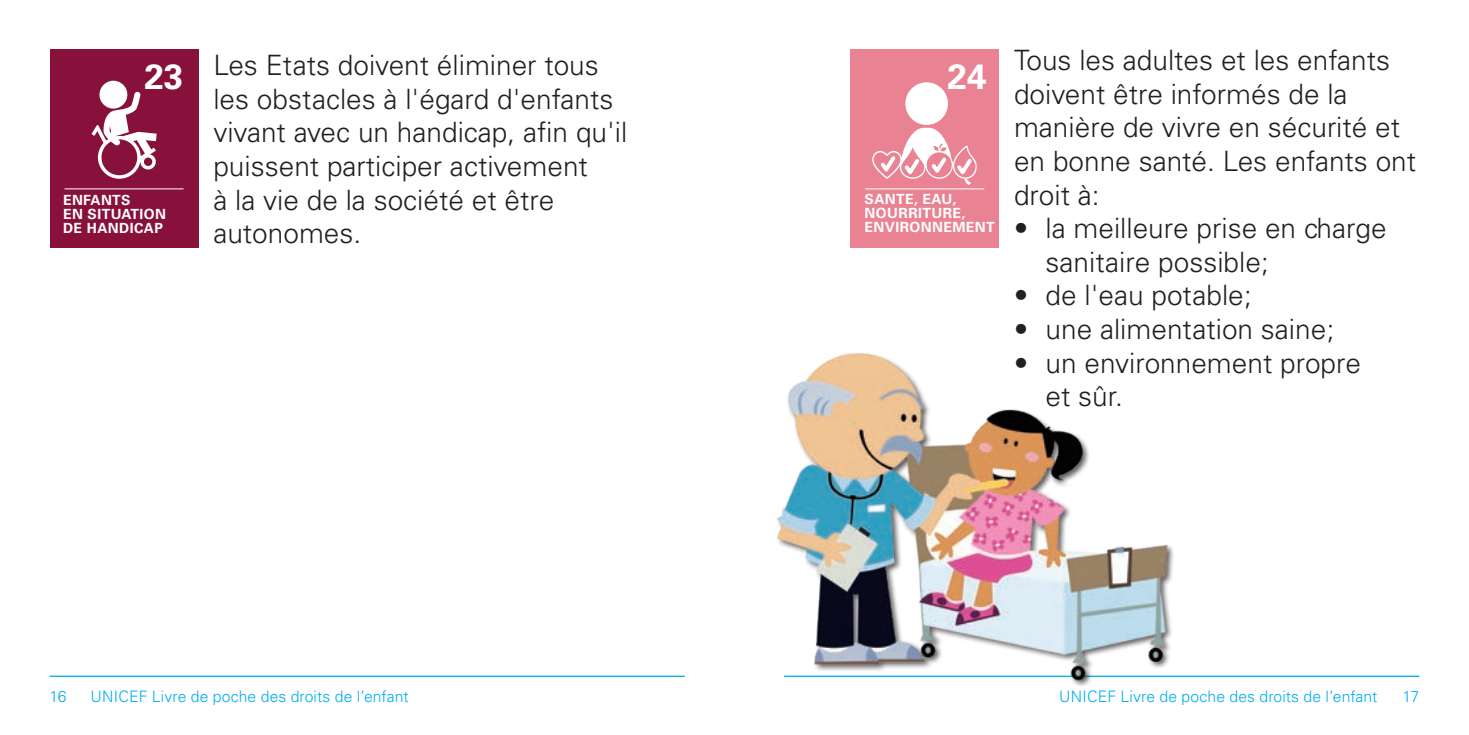
<style>
.page{position:relative;width:1469px;height:735px;background:#fff}
.page>*{position:absolute;margin:0;border:0;box-sizing:border-box;transform-origin:0 0}
.t1{font:700 35px "Univers LT Std";color:#fff}
.t2{font:300 28px/33.6px "Univers LT Std";color:#231f20}
.t3{font:300 15.75px "Univers LT Std";letter-spacing:.01em;color:#00aeef}
.Kaestchen{font:700 14px/14px "Univers LT Std";letter-spacing:.03em;color:#fff}
</style>
<div class="page">
<hr style="left:50px;top:675px;width:635px;height:1px;background:#00aeef">
<hr style="left:784px;top:675px;width:635px;height:1px;background:#00aeef">
<img style="left:776px;top:353px;width:410px;height:332px">
<div style="left:50px;top:50px;width:148px;height:198px;background:#88113c"></div>
<hr style="left:64px;top:188px;width:120px;height:1px;background:#fff">
<svg style="left:91px;top:80px;width:66px;height:99px"></svg>
<div style="left:850px;top:50px;width:149px;height:198px;background:#e98394"></div>
<hr style="left:865px;top:188px;width:119px;height:1px;background:#fff">
<div style="left:905px;top:82px;width:43px;height:43px;background:#fff;border-radius:50%"></div>
<svg style="left:872px;top:128px;width:105px;height:57px"></svg>
<p class="t1" style="left:144px;top:56px;width:40px">23</p>
<p class="Kaestchen" style="left:63px;top:193px;width:104px">ENFANTS<br>EN SITUATION<br>DE HANDICAP</p>
<p class="t2" style="left:213px;top:48px;width:415px">Les Etats doivent éliminer tous les obstacles à l'égard d'enfants vivant avec un handicap, afin qu'il puissent participer activement<br>à la vie de la société et être autonomes.</p>
<p class="t2" style="left:1014px;top:43px;width:403px">Tous les adultes et les enfants doivent être informés de la manière de vivre en sécurité et en bonne santé. Les enfants ont droit à:</p>
<p class="t1" style="left:947px;top:56px;width:40px">24</p>
<p class="Kaestchen" style="left:864px;top:192px;width:132px">SANTE, EAU,<br>NOURRITURE,<br>ENVIRONNEMENT</p>
<p class="t2" style="left:1045px;top:211px;width:342px;text-indent:-32px">• la meilleure prise en charge sanitaire possible;</p>
<p class="t2" style="left:1014px;top:278px;width:239px">• de l'eau potable;</p>
<p class="t2" style="left:1014px;top:312px;width:321px">• une alimentation saine;</p>
<p class="t2" style="left:1045px;top:346px;width:317px;text-indent:-32px">• un environnement propre et sûr.</p>
<p class="t3" style="left:50px;top:686px;width:19px">16</p>
<p class="t3" style="left:91px;top:686px;width:320px">UNICEF Livre de poche des droits de l’enfant</p>
<p class="t3" style="left:1059px;top:686px;width:320px">UNICEF Livre de poche des droits de l’enfant</p>
<p class="t3" style="left:1402px;top:686px;width:18px">17</p>
</div>
